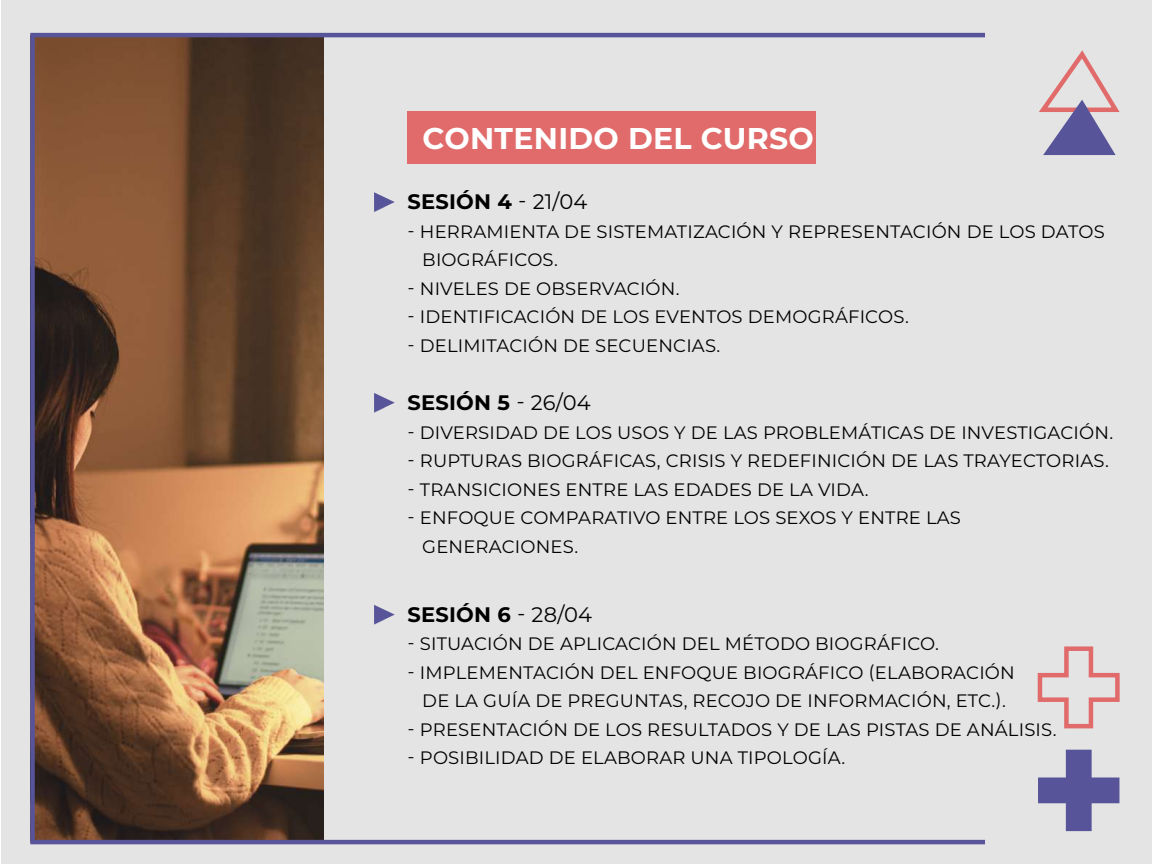
<style>
.page{position:relative;width:1152px;height:864px;background:#fff}
.page>*{position:absolute;margin:0;border:0;box-sizing:border-box;transform-origin:0 0}
.t1{font:700 30px "Montserrat";letter-spacing:.01em;color:#fff}
.t2{font:700 21px "Montserrat";letter-spacing:.01em;color:#000}
.t3{font:18px/28.5px "Montserrat";letter-spacing:.01em;color:#000}
.s1{font-weight:400}
</style>
<div class="page">
<div style="left:1px;top:0;width:1151px;height:864px;background:#e4e4e4"></div>
<img style="left:35px;top:38px;width:289px;height:801px">
<div style="left:408px;top:111px;width:408px;height:53px;background:#e16b6b"></div>
<svg style="left:374px;top:192px;width:21px;height:20px"></svg>
<svg style="left:374px;top:393px;width:21px;height:20px"></svg>
<svg style="left:374px;top:605px;width:21px;height:19px"></svg>
<svg style="left:1037px;top:646px;width:83px;height:83px"></svg>
<svg style="left:1038px;top:750px;width:81px;height:81px"></svg>
<svg style="left:1039px;top:50px;width:81px;height:105px"></svg>
<div style="left:30px;top:33px;width:957px;height:811px;border:4px solid #575499"></div>
<h1 class="t1" style="left:423px;top:117px;width:393px">CONTENIDO DEL CURSO</h1>
<p class="t2" style="left:408px;top:186px;width:181px">SESIÓN 4 <span class="s1">- 21/04</span></p>
<p class="t3" style="left:422px;top:216px;width:684px;text-indent:-15px">- HERRAMIENTA DE SISTEMATIZACIÓN Y REPRESENTACIÓN DE LOS DATOS<br>BIOGRÁFICOS.</p>
<p class="t3" style="left:408px;top:273px;width:273px">- NIVELES DE OBSERVACIÓN.</p>
<p class="t3" style="left:408px;top:302px;width:503px">- IDENTIFICACIÓN DE LOS EVENTOS DEMOGRÁFICOS.</p>
<p class="t3" style="left:408px;top:330px;width:314px">- DELIMITACIÓN DE SECUENCIAS.</p>
<p class="t2" style="left:408px;top:387px;width:185px">SESIÓN 5 <span class="s1">- 26/04</span></p>
<p class="t3" style="left:408px;top:417px;width:707px">- DIVERSIDAD DE LOS USOS Y DE LAS PROBLEMÁTICAS DE INVESTIGACIÓN.</p>
<p class="t3" style="left:408px;top:446px;width:703px">- RUPTURAS BIOGRÁFICAS, CRISIS Y REDEFINICIÓN DE LAS TRAYECTORIAS.</p>
<p class="t3" style="left:408px;top:474px;width:462px">- TRANSICIONES ENTRE LAS EDADES DE LA VIDA.</p>
<p class="t3" style="left:422px;top:503px;width:540px;text-indent:-15px">- ENFOQUE COMPARATIVO ENTRE LOS SEXOS Y ENTRE LAS<br>GENERACIONES.</p>
<p class="t2" style="left:408px;top:599px;width:186px">SESIÓN 6 <span class="s1">- 28/04</span></p>
<p class="t3" style="left:408px;top:629px;width:533px">- SITUACIÓN DE APLICACIÓN DEL MÉTODO BIOGRÁFICO.</p>
<p class="t3" style="left:408px;top:657px;width:609px;text-align:center">- IMPLEMENTACIÓN DEL ENFOQUE BIOGRÁFICO (ELABORACIÓN<br>DE LA GUÍA DE PREGUNTAS, RECOJO DE INFORMACIÓN, ETC.).</p>
<p class="t3" style="left:408px;top:714px;width:651px">- PRESENTACIÓN DE LOS RESULTADOS Y DE LAS PISTAS DE ANÁLISIS.</p>
<p class="t3" style="left:408px;top:743px;width:439px">- POSIBILIDAD DE ELABORAR UNA TIPOLOGÍA.</p>
</div>
